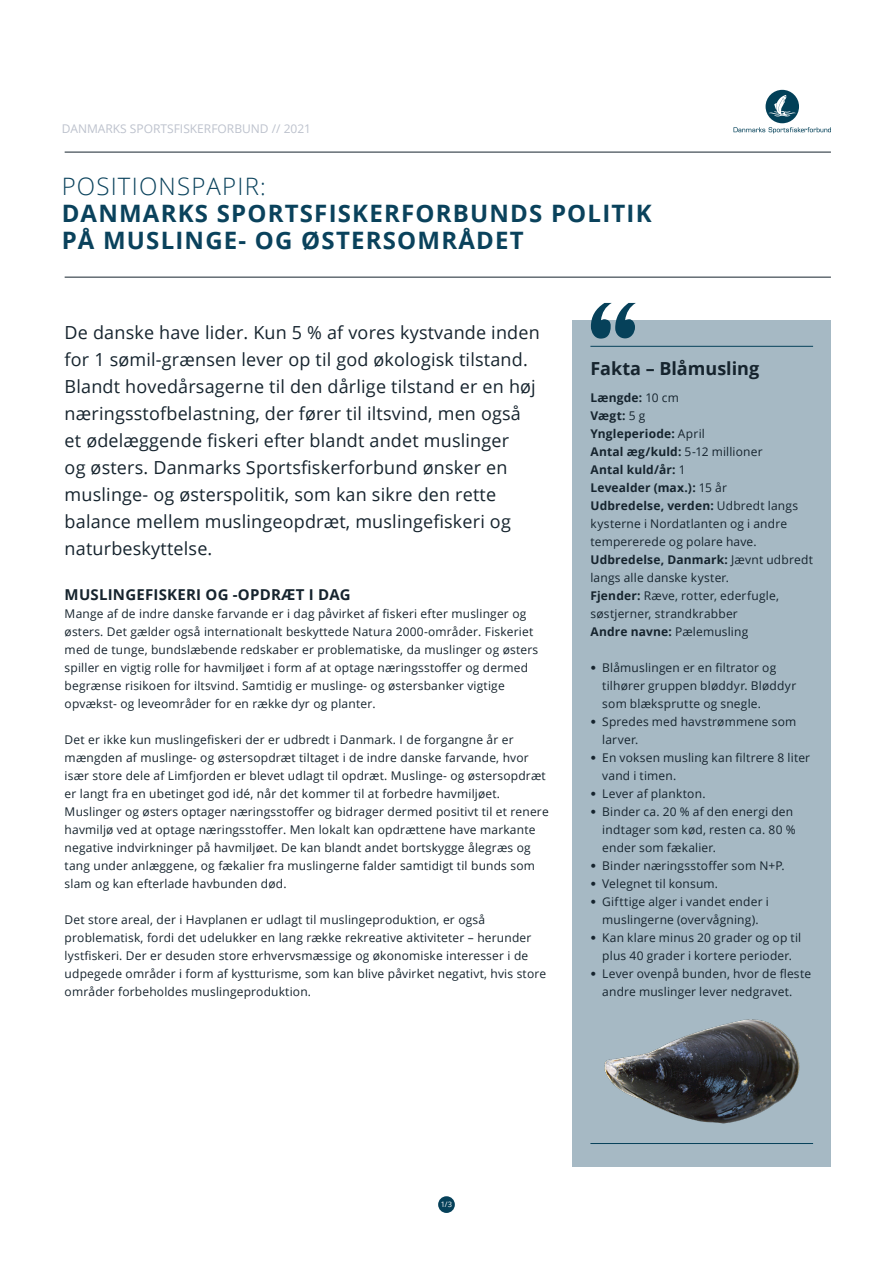
<style>
.page{position:relative;width:893px;height:1263px;background:#fff}
.page>*{position:absolute;margin:0;border:0;box-sizing:border-box;transform-origin:0 0}
.Chapter_Title_-_Alig{font:700 24px/27px "Open Sans";letter-spacing:.05em;color:#0a425c}
.Chapter_Title_-_Alig-2{font:300 24px "Open Sans";letter-spacing:.05em;color:#0a425c}
.Intro_Text{font:18px/27px "Open Sans";letter-spacing:.01em;color:#16242e}
.Intro_Text-2{font:700 18px "Open Sans";color:#16242e}
.Title_-_Align_Left{font:700 15px "Open Sans";letter-spacing:.015em;color:#16242e}
.Body_Text{font:12px/18px "Open Sans";letter-spacing:.015em;color:#16242e}
.Body_Text-2{font:700 12px "Open Sans";letter-spacing:.015em;color:#16242e}
.Section_Title{font:12px "Open Sans";color:#bdc2cd}
.Page_Number_-_Align{font:7.5px "Open Sans";color:#fff}
.s1{font-weight:400}
.s2{font-weight:700}
.s3{font-family:"Playfair Display";font-weight:700}
</style>
<div class="page">
<div style="left:572px;top:321px;width:259px;height:846px;background:#a6b9c4"></div>
<svg style="left:591px;top:303px;width:45px;height:36px"></svg>
<hr style="left:590px;top:346px;width:223px;height:1px;background:#06415a">
<hr style="left:65px;top:152px;width:766px;height:1px;background:#16242e">
<hr style="left:65px;top:277px;width:766px;height:1px;background:#16242e">
<svg style="left:733px;top:90px;width:98px;height:43px"></svg>
<div style="left:438px;top:1196px;width:17px;height:17px;background:#06415a;border-radius:50%"></div>
<img style="left:590px;top:1019px;width:224px;height:125px">
<p class="Section_Title" style="left:62px;top:121px;width:251px">DANMARKS SPORTSFISKERFORBUND // 2021</p>
<p class="Chapter_Title_-_Alig-2" style="left:62px;top:170px;width:206px">POSITIONSPAPIR:</p>
<p class="Chapter_Title_-_Alig" style="left:62px;top:199px;width:591px">DANMARKS SPORTSFISKERFORBUNDS POLITIK<br>PÅ MUSLINGE- OG ØSTERSOMRÅDET</p>
<p class="Intro_Text" style="left:65px;top:319px;width:477px">De danske have lider. Kun 5 % af vores kystvande inden for 1 sømil-grænsen lever op til god økologisk tilstand.<br>Blandt hovedårsagerne til den dårlige tilstand er en høj næringsstofbelastning, der fører til iltsvind, men også et ødelæggende fiskeri efter blandt andet muslinger<br>og østers. Danmarks Sportsfiskerforbund ønsker en muslinge- og østerspolitik, som kan sikre den rette balance mellem muslingeopdræt, muslingefiskeri og naturbeskyttelse.</p>
<p class="Title_-_Align_Left" style="left:65px;top:584px;width:288px">MUSLINGEFISKERI OG -OPDRÆT I DAG</p>
<p class="Body_Text" style="left:65px;top:604px;width:475px">Mange af de indre danske farvande er i dag påvirket af fiskeri efter muslinger og østers. Det gælder også internationalt beskyttede Natura 2000-områder. Fiskeriet med de tunge, bundslæbende redskaber er problematiske, da muslinger og østers spiller en vigtig rolle for havmiljøet i form af at optage næringsstoffer og dermed begrænse risikoen for iltsvind. Samtidig er muslinge- og østersbanker vigtige opvækst- og leveområder for en række dyr og planter.</p>
<p class="Body_Text" style="left:65px;top:730px;width:486px">Det er ikke kun muslingefiskeri der er udbredt i Danmark. I de forgangne år er mængden af muslinge- og østersopdræt tiltaget i de indre danske farvande, hvor især store dele af Limfjorden er blevet udlagt til opdræt. Muslinge- og østersopdræt er langt fra en ubetinget god idé, når det kommer til at forbedre havmiljøet.<br>Muslinger og østers optager næringsstoffer og bidrager dermed positivt til et renere havmiljø ved at optage næringsstoffer. Men lokalt kan opdrættene have markante negative indvirkninger på havmiljøet. De kan blandt andet bortskygge ålegræs og tang under anlæggene, og fækalier fra muslingerne falder samtidigt til bunds som slam og kan efterlade havbunden død.</p>
<p class="Body_Text" style="left:65px;top:910px;width:483px">Det store areal, der i Havplanen er udlagt til muslingeproduktion, er også problematisk, fordi det udelukker en lang række rekreative aktiviteter – herunder lystfiskeri. Der er desuden store erhvervsmæssige og økonomiske interesser i de udpegede områder i form af kystturisme, som kan blive påvirket negativt, hvis store områder forbeholdes muslingeproduktion.</p>
<p class="Intro_Text-2" style="left:590px;top:356px;width:170px">Fakta – Blåmusling</p>
<p class="Body_Text-2" style="left:590px;top:389px;width:90px">Længde: <span class="s1">10 cm</span></p>
<p class="Body_Text-2" style="left:590px;top:407px;width:56px">Vægt: <span class="s1">5 g</span></p>
<p class="Body_Text-2" style="left:590px;top:425px;width:116px">Yngleperiode: <span class="s1">April</span></p>
<p class="Body_Text-2" style="left:590px;top:443px;width:174px">Antal æg/kuld: <span class="s1">5-12 millioner</span></p>
<p class="Body_Text-2" style="left:590px;top:461px;width:97px">Antal kuld/år: <span class="s1">1</span></p>
<p class="Body_Text-2" style="left:590px;top:479px;width:138px">Levealder (max.): <span class="s1">15 år</span></p>
<p class="Body_Text" style="left:590px;top:496px;width:209px"><span class="s2">Udbredelse, verden:</span> Udbredt langs kysterne i Nordatlanten og i andre tempererede og polare have.</p>
<p class="Body_Text" style="left:590px;top:550px;width:224px"><span class="s2">Udbredelse, Danmark:</span> Jævnt udbredt langs alle danske kyster.</p>
<p class="Body_Text" style="left:590px;top:586px;width:190px"><span class="s2">Fjender:</span> Ræve, rotter, ederfugle, søstjerner, strandkrabber</p>
<p class="Body_Text-2" style="left:590px;top:623px;width:159px">Andre navne: <span class="s1">Pælemusling</span></p>
<p class="Body_Text" style="left:602px;top:658px;width:195px;text-indent:-12px"><span class="s3">•</span> Blåmuslingen er en filtrator og tilhører gruppen bløddyr. Bløddyr som blæksprutte og snegle.</p>
<p class="Body_Text" style="left:602px;top:712px;width:196px;text-indent:-12px"><span class="s3">•</span> Spredes med havstrømmene som larver.</p>
<p class="Body_Text" style="left:602px;top:748px;width:209px;text-indent:-12px"><span class="s3">•</span> En voksen musling kan filtrere 8 liter vand i timen.</p>
<p class="Body_Text" style="left:590px;top:784px;width:117px"><span class="s3">•</span> Lever af plankton.</p>
<p class="Body_Text" style="left:602px;top:802px;width:195px;text-indent:-12px"><span class="s3">•</span> Binder ca. 20 % af den energi den indtager som kød, resten ca. 80 % ender som fækalier.</p>
<p class="Body_Text" style="left:590px;top:856px;width:196px"><span class="s3">•</span> Binder næringsstoffer som N+P.</p>
<p class="Body_Text" style="left:590px;top:874px;width:129px"><span class="s3">•</span> Velegnet til konsum.</p>
<p class="Body_Text" style="left:590px;top:892px;width:180px;text-align:center"><span class="s3">•</span> Gifttige alger i vandet ender i muslingerne (overvågning).</p>
<p class="Body_Text" style="left:590px;top:928px;width:212px;text-align:center"><span class="s3">•</span> Kan klare minus 20 grader og op til plus 40 grader i kortere perioder.</p>
<p class="Body_Text" style="left:590px;top:964px;width:222px;text-align:center"><span class="s3">•</span> Lever ovenpå bunden, hvor de fleste andre muslinger lever nedgravet.</p>
<p class="Page_Number_-_Align" style="left:441px;top:1199px;width:13px">1/3</p>
</div>
